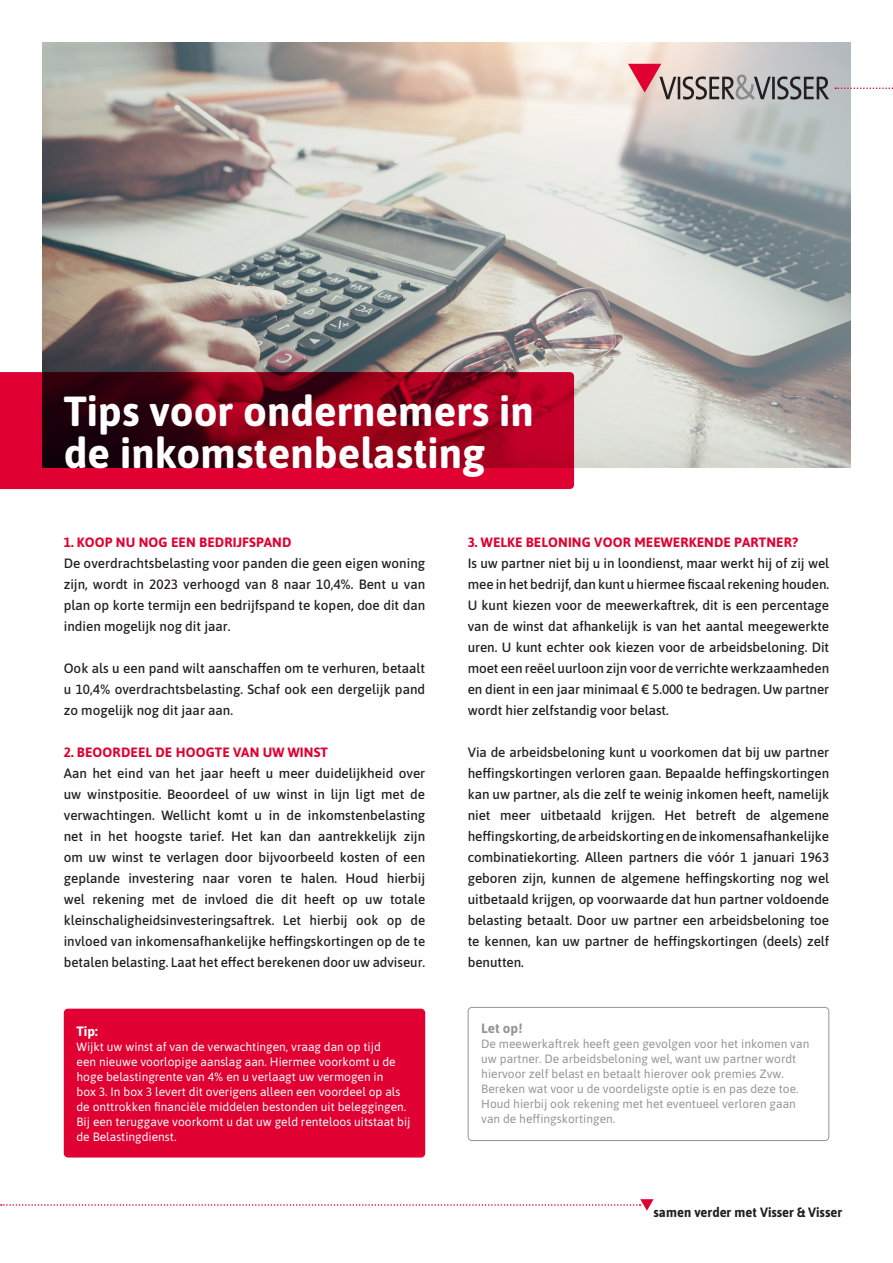
<style>
.page{position:relative;width:893px;height:1263px;background:#fff}
.page>*{position:absolute;margin:0;border:0;box-sizing:border-box;transform-origin:0 0}
.t1{font:700 42px/42px "Asap";color:#fff}
.t2{font:500 13.5px/21px "Asap";color:#231f20;text-align:justify}
.t3{font:700 13.5px "Asap";letter-spacing:.01em;color:#e00031}
.t4{font:700 13.5px "Asap";color:#231f20;scale:.96 1}
.t5{font:700 13.5px "Asap";color:#939598}
.t6{font:700 13.5px "Asap";color:#fff}
.t7{font:12px/15px "Asap";color:#fff}
.t8{font:12px/15px "Asap";color:#939598}
</style>
<div class="page">
<svg style="left:1px;top:1199px;width:653px;height:12px"></svg>
<img style="left:43px;top:43px;width:807px;height:425px">
<div style="left:64px;top:1009px;width:361px;height:148px;background:#e00031;border-radius:4px"></div>
<div style="left:468px;top:1007px;width:361px;height:134px;border:1px solid #939598;border-radius:4px"></div>
<svg style="left:0;top:372px;width:574px;height:117px"></svg>
<svg style="left:835px;top:87px;width:58px;height:2px"></svg>
<svg style="left:628px;top:64px;width:201px;height:36px"></svg>
<h1 class="t1" style="left:64px;top:388px;width:471px">Tips voor ondernemers in de inkomstenbelasting</h1>
<p class="t3" style="left:64px;top:532px;width:229px">1. KOOP NU NOG EEN BEDRIJFSPAND</p>
<p class="t2" style="left:64px;top:552px;width:363px">De overdrachtsbelasting voor panden die geen eigen woning zijn, wordt in 2023 verhoogd van 8 naar 10,4%. Bent u van plan op korte termijn een bedrijfspand te kopen, doe dit dan indien mogelijk nog dit jaar.</p>
<p class="t2" style="left:64px;top:657px;width:363px">Ook als u een pand wilt aanschaffen om te verhuren, betaalt u 10,4% overdrachtsbelasting. Schaf ook een dergelijk pand zo mogelijk nog dit jaar aan.</p>
<p class="t3" style="left:64px;top:742px;width:266px">2. BEOORDEEL DE HOOGTE VAN UW WINST</p>
<p class="t2" style="left:64px;top:762px;width:363px">Aan het eind van het jaar heeft u meer duidelijkheid over uw winstpositie. Beoordeel of uw winst in lijn ligt met de verwachtingen. Wellicht komt u in de inkomstenbelasting net in het hoogste tarief. Het kan dan aantrekkelijk zijn om uw winst te verlagen door bijvoorbeeld kosten of een geplande investering naar voren te halen. Houd hierbij wel rekening met de invloed die dit heeft op uw totale kleinschaligheidsinvesteringsaftrek. Let hierbij ook op de invloed van inkomensafhankelijke heffingskortingen op de te betalen belasting. Laat het effect berekenen door uw adviseur.</p>
<p class="t6" style="left:77px;top:1021px;width:23px">Tip:</p>
<p class="t7" style="left:77px;top:1038px;width:336px">Wijkt uw winst af van de verwachtingen, vraag dan op tijd<br>een nieuwe voorlopige aanslag aan. Hiermee voorkomt u de hoge belastingrente van 4% en u verlaagt uw vermogen in<br>box 3. In box 3 levert dit overigens alleen een voordeel op als de onttrokken financiële middelen bestonden uit beleggingen.<br>Bij een teruggave voorkomt u dat uw geld renteloos uitstaat bij de Belastingdienst.</p>
<p class="t3" style="left:468px;top:532px;width:332px">3. WELKE BELONING VOOR MEEWERKENDE PARTNER?</p>
<p class="t2" style="left:468px;top:552px;width:363px">Is uw partner niet bij u in loondienst, maar werkt hij of zij wel mee in het bedrijf, dan kunt u hiermee fiscaal rekening houden.<br>U kunt kiezen voor de meewerkaftrek, dit is een percentage van de winst dat afhankelijk is van het aantal meegewerkte uren. U kunt echter ook kiezen voor de arbeidsbeloning. Dit moet een reëel uurloon zijn voor de verrichte werkzaamheden en dient in een jaar minimaal € 5.000 te bedragen. Uw partner wordt hier zelfstandig voor belast.</p>
<p class="t2" style="left:468px;top:741px;width:363px">Via de arbeidsbeloning kunt u voorkomen dat bij uw partner heffingskortingen verloren gaan. Bepaalde heffingskortingen kan uw partner, als die zelf te weinig inkomen heeft, namelijk niet meer uitbetaald krijgen. Het betreft de algemene heffingskorting, de arbeidskorting en de inkomensafhankelijke combinatiekorting. Alleen partners die vóór 1 januari 1963 geboren zijn, kunnen de algemene heffingskorting nog wel uitbetaald krijgen, op voorwaarde dat hun partner voldoende belasting betaalt. Door uw partner een arbeidsbeloning toe te kennen, kan uw partner de heffingskortingen (deels) zelf benutten.</p>
<p class="t5" style="left:481px;top:1019px;width:43px">Let op!</p>
<p class="t8" style="left:481px;top:1036px;width:330px">De meewerkaftrek heeft geen gevolgen voor het inkomen van uw partner. De arbeidsbeloning wel, want uw partner wordt hiervoor zelf belast en betaalt hierover ook premies Zvw.<br>Bereken wat voor u de voordeligste optie is en pas deze toe.<br>Houd hierbij ook rekening met het eventueel verloren gaan van de heffingskortingen.</p>
<p class="t4" style="left:654px;top:1202px;width:198px">samen verder met Visser &amp; Visser</p>
</div>
